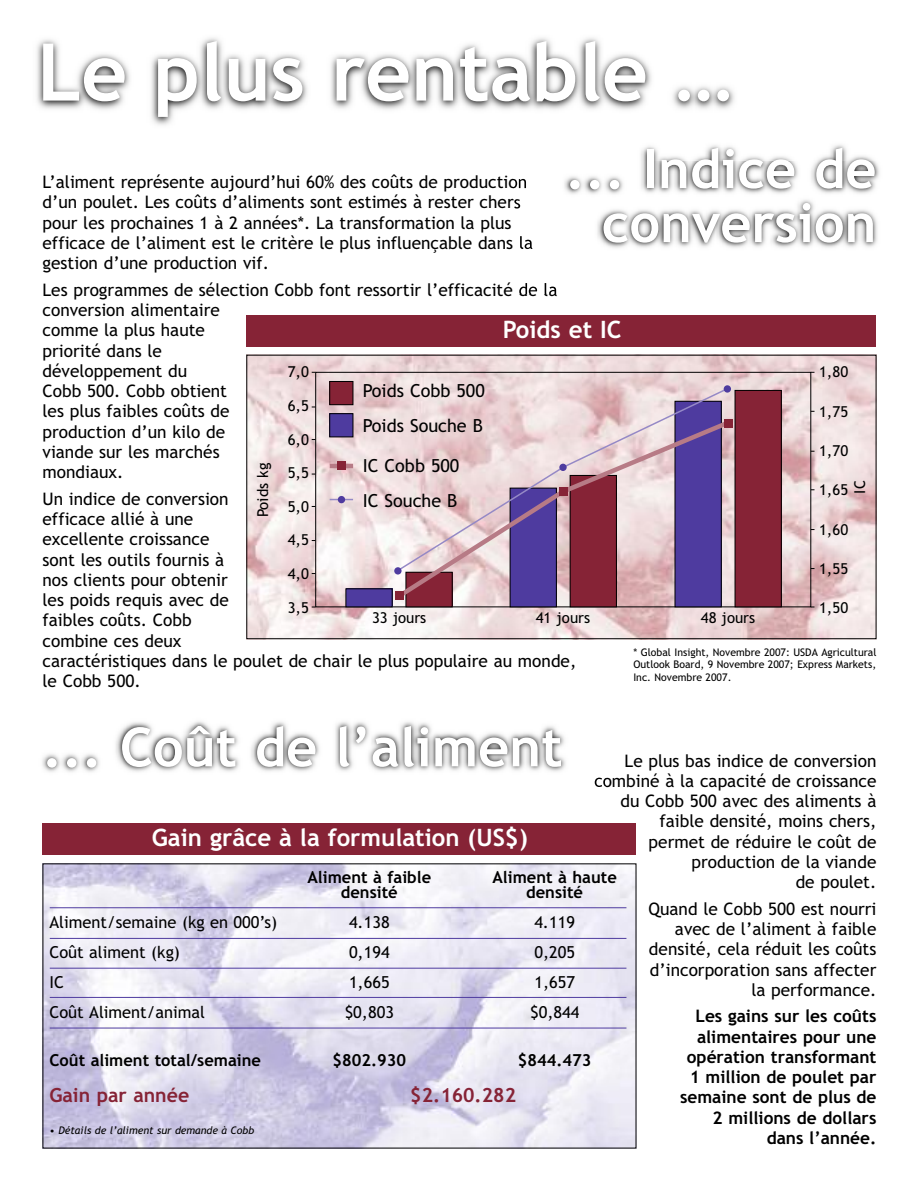
<style>
.page{position:relative;width:919px;height:1191px;background:#fff}
.page>*{position:absolute;margin:0;border:0;box-sizing:border-box;transform-origin:0 0}
.t1{font:700 79.65px "Trebuchet MS";color:#fff}
.t2{font:700 54px/54px "Trebuchet MS";color:#fff;text-align:right}
.t3{font:700 24px "Trebuchet MS";color:#fff}
.t4{font:700 19.5px "Trebuchet MS";color:#862336}
.t5{font:18px/34.5px "Trebuchet MS";color:#000}
.t6{font:17.25px/20.2px "Trebuchet MS";color:#000}
.t7{font:17.25px/20.2px "Trebuchet MS Bold OTF";color:#000;text-align:right}
.t8{font:16.5px "Trebuchet MS";color:#000}
.t9{font:700 16.5px "Trebuchet MS";color:#000}
.t10{font:15px "Trebuchet MS";color:#000}
.t11{font:10.5px/12.6px "Trebuchet MS";color:#000;text-align:justify}
.t12{font:italic 10.5px "Trebuchet MS";color:#000}
</style>
<div class="page">
<img style="left:248px;top:357px;width:626px;height:280px">
<img style="left:45px;top:865px;width:589px;height:281px">
<img style="left:37px;top:38px;width:698px;height:87px">
<img style="left:513px;top:145px;width:367px;height:148px">
<img style="left:42px;top:721px;width:524px;height:110px">
<svg style="left:594px;top:777px;width:11px;height:10px"></svg>
<div style="left:246px;top:355px;width:630px;height:284px;border:1px solid #000"></div>
<div style="left:246px;top:315px;width:630px;height:31px;background:#862336"></div>
<div style="left:43px;top:823px;width:593px;height:31px;background:#862336"></div>
<div style="left:315px;top:372px;width:496px;height:235px;border:1px solid #000"></div>
<div style="left:346px;top:589px;width:46px;height:18px;background:#4e3b9f"></div>
<div style="left:345px;top:588px;width:47px;height:19px;border:1px solid #000"></div>
<div style="left:406px;top:572px;width:46px;height:35px;background:#862336"></div>
<div style="left:405px;top:572px;width:47px;height:35px;border:1px solid #000"></div>
<div style="left:735px;top:390px;width:46px;height:217px;background:#862336"></div>
<svg style="left:392px;top:417px;width:341px;height:186px"></svg>
<svg style="left:396px;top:386px;width:333px;height:186px;background:#c3a8bc"></svg>
<div style="left:394px;top:567px;width:7px;height:7px;background:#4e3b9f;border-radius:50%"></div>
<div style="left:559px;top:464px;width:7px;height:7px;background:#4e3b9f;border-radius:50%"></div>
<div style="left:723px;top:385px;width:8px;height:7px;background:#4e3b9f;border-radius:50%"></div>
<div style="left:723px;top:419px;width:9px;height:9px;background:#862336"></div>
<div style="left:559px;top:487px;width:8px;height:9px;background:#862336"></div>
<div style="left:395px;top:591px;width:8px;height:9px;background:#862336"></div>
<div style="left:330px;top:381px;width:23px;height:24px;background:#862336"></div>
<div style="left:329px;top:381px;width:24px;height:24px;border:1px solid #000"></div>
<div style="left:330px;top:414px;width:23px;height:23px;background:#4e3b9f"></div>
<div style="left:329px;top:413px;width:24px;height:24px;border:1px solid #000"></div>
<hr style="left:329px;top:464px;width:24px;height:4px;background:#b77b86">
<svg style="left:329px;top:499px;width:24px;height:1px"></svg>
<hr style="left:50px;top:907px;width:576px;height:1px;background:#4e3b9f">
<hr style="left:50px;top:938px;width:576px;height:1px;background:#4e3b9f">
<hr style="left:50px;top:967px;width:576px;height:1px;background:#4e3b9f">
<hr style="left:50px;top:997px;width:576px;height:1px;background:#4e3b9f">
<hr style="left:50px;top:1027px;width:576px;height:1px;background:#4e3b9f">
<div style="left:338px;top:496px;width:7px;height:7px;background:#4e3b9f;border-radius:50%"></div>
<div style="left:337px;top:462px;width:9px;height:8px;background:#862336"></div>
<h1 class="t1" style="left:37px;top:26px;width:697px">Le plus rentable …</h1>
<h2 class="t2" style="left:565px;top:142px;width:312px">... Indice de conversion</h2>
<p class="t6" style="left:43px;top:172px;width:492px">L’aliment représente aujourd’hui 60% des coûts de production d’un poulet. Les coûts d’aliments sont estimés à rester chers pour les prochaines 1 à 2 années*. La transformation la plus efficace de l’aliment est le critère le plus influençable dans la gestion d’une production vif.</p>
<p class="t6" style="left:43px;top:280px;width:516px">Les programmes de sélection Cobb font ressortir l’efficacité de la conversion alimentaire<br>comme la plus haute<br>priorité dans le<br>développement du<br>Cobb 500. Cobb obtient<br>les plus faibles coûts de<br>production d’un kilo de<br>viande sur les marchés<br>mondiaux.</p>
<p class="t6" style="left:43px;top:488px;width:535px">Un indice de conversion<br>efficace allié à une<br>excellente croissance<br>sont les outils fournis à<br>nos clients pour obtenir<br>les poids requis avec de<br>faibles coûts. Cobb<br>combine ces deux<br>caractéristiques dans le poulet de chair le plus populaire au monde, le Cobb 500.</p>
<h3 class="t3" style="left:503px;top:316px;width:120px">Poids et IC</h3>
<p class="t10" style="left:288px;top:363px;width:23px">7,0</p>
<p class="t10" style="left:288px;top:397px;width:23px">6,5</p>
<p class="t10" style="left:288px;top:430px;width:23px">6,0</p>
<p class="t10" style="left:288px;top:464px;width:23px">5,5</p>
<p class="t10" style="left:288px;top:498px;width:23px">5,0</p>
<p class="t10" style="left:288px;top:531px;width:23px">4,5</p>
<p class="t10" style="left:288px;top:565px;width:23px">4,0</p>
<p class="t10" style="left:288px;top:598px;width:23px">3,5</p>
<p class="t10" style="left:819px;top:363px;width:31px">1,80</p>
<p class="t10" style="left:819px;top:403px;width:31px">1,75</p>
<p class="t10" style="left:819px;top:442px;width:31px">1,70</p>
<p class="t10" style="left:819px;top:481px;width:31px">1,65</p>
<p class="t10" style="left:819px;top:520px;width:31px">1,60</p>
<p class="t10" style="left:819px;top:560px;width:31px">1,55</p>
<p class="t10" style="left:819px;top:599px;width:31px">1,50</p>
<p class="t5" style="left:363px;top:374px;width:124px">Poids Cobb 500<br>Poids Souche B</p>
<p class="t5" style="left:363px;top:449px;width:98px">IC Cobb 500<br>IC Souche B</p>
<p class="t10" style="left:254px;top:517px;width:56px;rotate:-90deg">Poids kg</p>
<p class="t10" style="left:851px;top:493px;width:15px;rotate:-90deg">IC</p>
<p class="t10" style="left:372px;top:609px;width:56px">33 jours</p>
<p class="t10" style="left:535px;top:609px;width:56px">41 jours</p>
<p class="t10" style="left:700px;top:609px;width:56px">48 jours</p>
<p class="t11" style="left:633px;top:646px;width:245px">* Global Insight, Novembre 2007: USDA Agricultural Outlook Board, 9 Novembre 2007; Express Markets, Inc. Novembre 2007.</p>
<h2 class="t2" style="left:43px;top:720px;width:521px">... Coût de l’aliment</h2>
<p class="t6" style="left:594px;top:750px;width:284px;text-align:right">Le plus bas indice de conversion combiné à la capacité de croissance du Cobb 500 avec des aliments à faible densité, moins chers,<br>permet de réduire le coût de production de la viande<br>de poulet.</p>
<p class="t6" style="left:648px;top:898px;width:229px;text-align:right">Quand le Cobb 500 est nourri avec de l’aliment à faible densité, cela réduit les coûts d’incorporation sans affecter la performance.</p>
<p class="t7" style="left:680px;top:1006px;width:198px">Les gains sur les coûts alimentaires pour une opération transformant<br>1 million de poulet par semaine sont de plus de<br>2 millions de dollars dans l’année.</p>
<h3 class="t3" style="left:152px;top:823px;width:377px">Gain grâce à la formulation (US$)</h3>
<p class="t9" style="left:307px;top:867px;width:125px">Aliment à faible</p>
<p class="t9" style="left:492px;top:867px;width:126px">Aliment à haute</p>
<p class="t9" style="left:341px;top:882px;width:58px">densité</p>
<p class="t9" style="left:526px;top:882px;width:58px">densité</p>
<p class="t8" style="left:49px;top:912px;width:229px">Aliment/semaine (kg en 000’s)</p>
<p class="t8" style="left:349px;top:912px;width:42px">4.138</p>
<p class="t8" style="left:534px;top:912px;width:42px">4.119</p>
<p class="t8" style="left:49px;top:942px;width:132px">Coût aliment (kg)</p>
<p class="t8" style="left:349px;top:942px;width:42px">0,194</p>
<p class="t8" style="left:534px;top:942px;width:42px">0,205</p>
<p class="t8" style="left:49px;top:972px;width:16px">IC</p>
<p class="t8" style="left:349px;top:972px;width:42px">1,665</p>
<p class="t8" style="left:534px;top:972px;width:42px">1,657</p>
<p class="t8" style="left:49px;top:1002px;width:157px">Coût Aliment/animal</p>
<p class="t8" style="left:344px;top:1002px;width:51px">$0,803</p>
<p class="t8" style="left:530px;top:1002px;width:51px">$0,844</p>
<p class="t9" style="left:49px;top:1050px;width:213px">Coût aliment total/semaine</p>
<p class="t9" style="left:332px;top:1050px;width:75px">$802.930</p>
<p class="t9" style="left:517px;top:1050px;width:75px">$844.473</p>
<p class="t4" style="left:49px;top:1083px;width:141px">Gain par année</p>
<p class="t4" style="left:410px;top:1083px;width:107px">$2.160.282</p>
<p class="t12" style="left:49px;top:1123px;width:206px">• Détails de l’aliment sur demande à Cobb</p>
</div>
